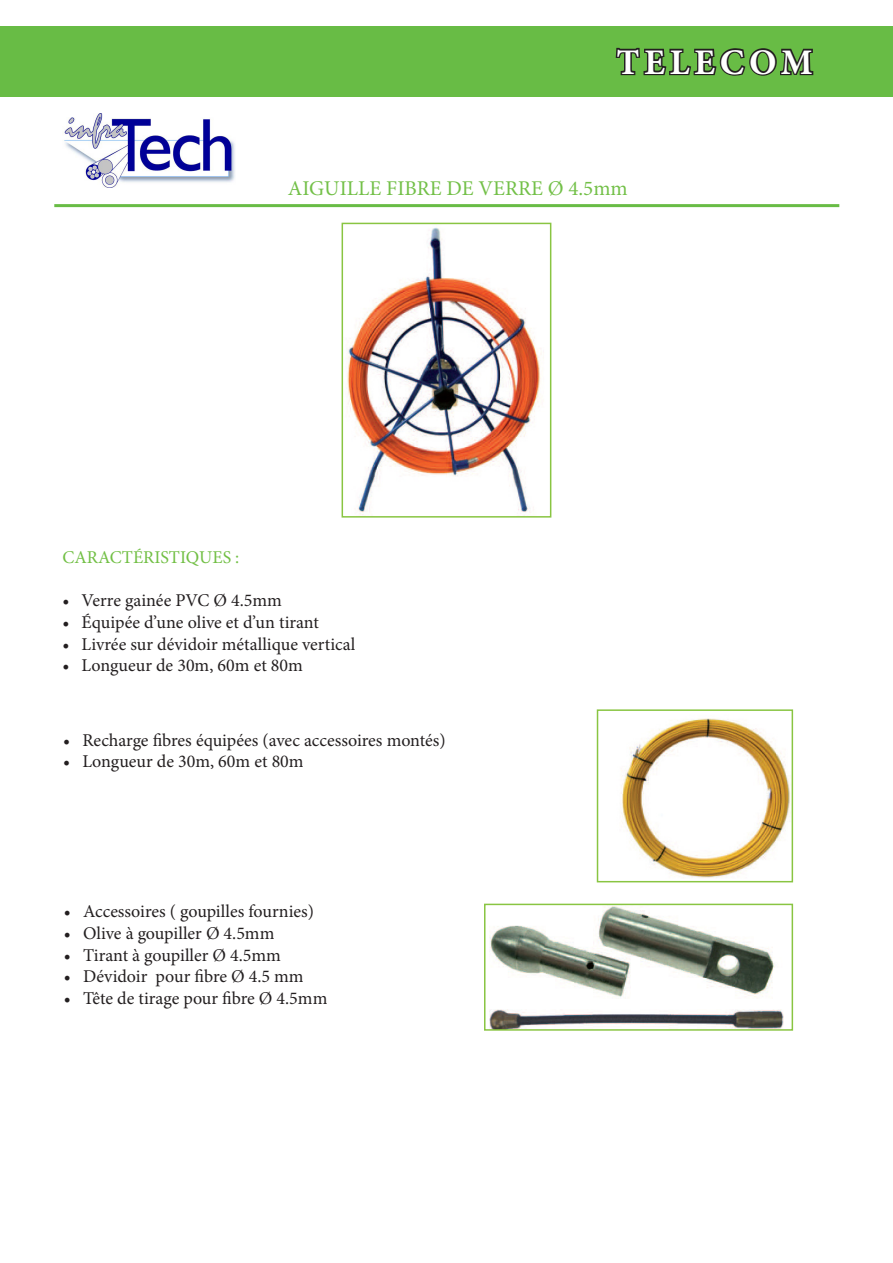
<style>
.page{position:relative;width:893px;height:1263px;background:#fff}
.page>*{position:absolute;margin:0;border:0;box-sizing:border-box;transform-origin:0 0}
.t1{font:700 36px "Minion Pro";letter-spacing:.13em;color:#fff}
.t2{font:21px "Minion Pro";color:#73c048}
.t3{font:18px "Minion Pro";color:#231f20}
.t4{font:18px "Minion Pro";color:#71bf44}
</style>
<div class="page">
<div style="left:0;top:26px;width:893px;height:70px;background:#68bc45"></div>
<svg style="left:615px;top:47px;width:199px;height:29px"></svg>
<hr style="left:54px;top:204px;width:785px;height:3px;background:#68bc45">
<img style="left:64px;top:114px;width:171px;height:74px">
<img style="left:621px;top:718px;width:169px;height:160px">
<div style="left:597px;top:709px;width:196px;height:173px;border:2px solid #89c542"></div>
<img style="left:346px;top:227px;width:196px;height:288px">
<div style="left:342px;top:223px;width:209px;height:295px;border:2px solid #89c542"></div>
<img style="left:489px;top:907px;width:295px;height:121px">
<div style="left:484px;top:904px;width:309px;height:127px;border:2px solid #89c542"></div>
<p class="t1" style="left:616px;top:37px;width:198px">TELECOM</p>
<p class="t2" style="left:288px;top:174px;width:341px">AIGUILLE FIBRE DE VERRE Ø 4.5mm</p>
<p class="t4" style="left:62px;top:545px;width:179px">CARACTÉRISTIQUES :</p>
<p class="t3" style="left:62px;top:588px;width:221px">• Verre gainée PVC Ø 4.5mm</p>
<p class="t3" style="left:62px;top:610px;width:258px">• Équipée d’une olive et d’un tirant</p>
<p class="t3" style="left:62px;top:632px;width:295px">• Livrée sur dévidoir métallique vertical</p>
<p class="t3" style="left:62px;top:653px;width:242px">• Longueur de 30m, 60m et 80m</p>
<p class="t3" style="left:63px;top:728px;width:384px">• Recharge fibres équipées (avec accessoires montés)</p>
<p class="t3" style="left:63px;top:749px;width:242px">• Longueur de 30m, 60m et 80m</p>
<p class="t3" style="left:64px;top:900px;width:252px">• Accessoires ( goupilles fournies)</p>
<p class="t3" style="left:64px;top:921px;width:212px">• Olive à goupiller Ø 4.5mm</p>
<p class="t3" style="left:64px;top:943px;width:219px">• Tirant à goupiller Ø 4.5mm</p>
<p class="t3" style="left:64px;top:964px;width:241px">• Dévidoir pour fibre Ø 4.5 mm</p>
<p class="t3" style="left:64px;top:986px;width:265px">• Tête de tirage pour fibre Ø 4.5mm</p>
</div>
